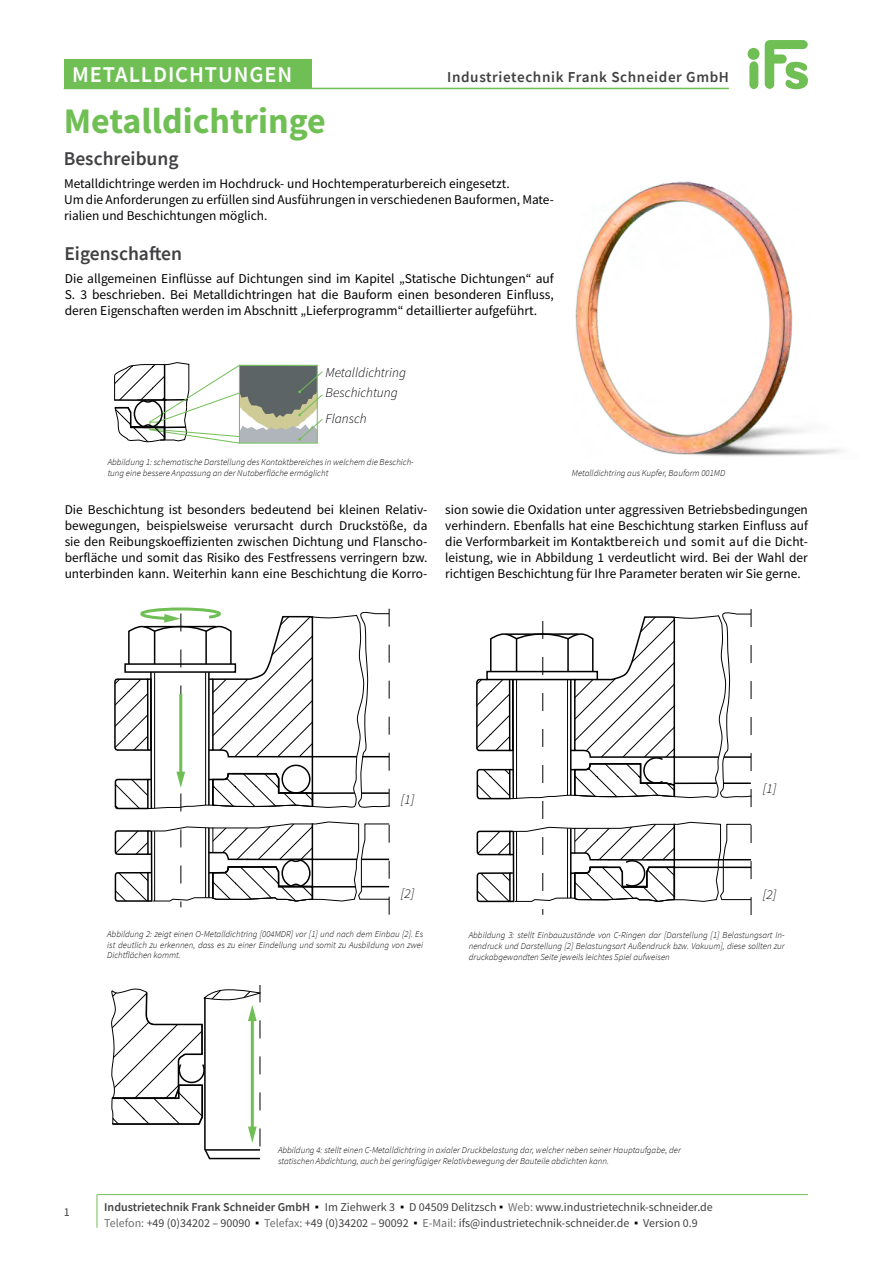
<style>
.page{position:relative;width:893px;height:1263px;background:#fff}
.page>*{position:absolute;margin:0;border:0;box-sizing:border-box;transform-origin:0 0}
.t1{font:700 36px "Source Sans Pro";color:#70bf54}
.t2{font:600 22.5px "Source Sans Pro";letter-spacing:.04em;color:#fff}
.t3{font:600 19.5px "Source Sans Pro";color:#414042}
.t4{font:600 15.15px "Source Sans Pro";letter-spacing:.04em;color:#414042}
.t5{font:13.5px/16.2px "Source Sans Pro";color:#000;text-align:justify}
.t6{font:italic 300 13.5px/20.4px "Source Sans Pro";color:#000}
.t7{font:13.35px/16px "Source Sans Pro";color:#000;text-align:justify}
.t8{font:12px/16.5px "Source Sans Pro";color:#414042}
.t9{font:italic 300 9px/10.8px "Source Sans Pro";color:#000;text-align:justify}
.s1{font-weight:600}
.s2{font-family:"Arial";color:#000}
.s3{color:#6d6e71}
</style>
<div class="page">
<hr style="left:64px;top:88px;width:665px;height:1px;background:#70bf54">
<div style="left:748px;top:48px;width:11px;height:12px;background:#70bf54;border-radius:50%"></div>
<svg style="left:749px;top:61px;width:9px;height:28px"></svg>
<svg style="left:765px;top:40px;width:43px;height:49px"></svg>
<hr style="left:97px;top:1194px;width:711px;height:1px;background:#70bf54">
<hr style="left:97px;top:1194px;width:1px;height:34px;background:#70bf54">
<div style="left:64px;top:59px;width:248px;height:29px;background:#70bf54"></div>
<img style="left:575px;top:181px;width:267px;height:276px">
<svg style="left:476px;top:609px;width:276px;height:307px"></svg>
<svg style="left:111px;top:985px;width:151px;height:175px"></svg>
<svg style="left:114px;top:607px;width:276px;height:308px"></svg>
<svg style="left:113px;top:362px;width:210px;height:82px"></svg>
<h2 class="t2" style="left:72px;top:66px;width:221px">MetalldIcHtunGen</h2>
<h1 class="t1" style="left:64px;top:107px;width:264px">Metalldichtringe</h1>
<h3 class="t3" style="left:64px;top:151px;width:116px">Beschreibung</h3>
<p class="t4" style="left:447px;top:71px;width:283px">Industrietechnik Frank Schneider GmbH</p>
<p class="t7" style="left:64px;top:176px;width:491px;text-align:left">Metalldichtringe werden im Hochdruck- und Hochtemperaturbereich eingesetzt.<br>Um die Anforderungen zu erfüllen sind Ausführungen in verschiedenen Bauformen, Mate&shy;rialien und Beschichtungen möglich.</p>
<h3 class="t3" style="left:64px;top:240px;width:119px">Eigenschaften</h3>
<p class="t5" style="left:65px;top:271px;width:491px">Die allgemeinen Einflüsse auf Dichtungen sind im Kapitel „Statische Dichtungen“ auf S. 3 beschrieben. Bei Metalldichtringen hat die Bauform einen besonderen Einfluss, deren Eigenschaften werden im Abschnitt „Lieferprogramm“ detaillierter aufgeführt.</p>
<p class="t6" style="left:326px;top:364px;width:82px">Metalldichtring<br>Beschichtung</p>
<p class="t6" style="left:326px;top:410px;width:43px">Flansch</p>
<p class="t9" style="left:108px;top:457px;width:308px">Abbildung 1: schematische Darstellung des Kontaktbereiches in welchem die Beschich&shy;tung eine bessere Anpassung an der Nutoberfläche ermöglicht</p>
<p class="t9" style="left:572px;top:468px;width:155px">Metalldichtring aus Kupfer, Bauform 001MD</p>
<p class="t7" style="left:65px;top:502px;width:364px">Die Beschichtung ist besonders bedeutend bei kleinen Relativ&shy;bewegungen, beispielsweise verursacht durch Druckstöße, da sie den Reibungskoeffizienten zwischen Dichtung und Flanscho&shy;berfläche und somit das Risiko des Festfressens verringern bzw. unterbinden kann. Weiterhin kann eine Beschichtung die Korro-</p>
<p class="t7" style="left:445px;top:502px;width:364px">sion sowie die Oxidation unter aggressiven Betriebsbedingungen verhindern. Ebenfalls hat eine Beschichtung starken Einfluss auf die Verformbarkeit im Kontaktbereich und somit auf die Dicht&shy;leistung, wie in Abbildung 1 verdeutlicht wird. Bei der Wahl der richtigen Beschichtung für Ihre Parameter beraten wir Sie gerne.</p>
<p class="t6" style="left:401px;top:790px;width:15px">[1]</p>
<p class="t6" style="left:401px;top:884px;width:15px">[2]</p>
<p class="t6" style="left:763px;top:779px;width:15px">[1]</p>
<p class="t6" style="left:763px;top:884px;width:15px">[2]</p>
<p class="t9" style="left:107px;top:929px;width:317px">Abbildung 2: zeigt einen O-Metalldichtring [004MDR] vor [1] und nach dem Einbau [2]. Es ist deutlich zu erkennen, dass es zu einer Eindellung und somit zu Ausbildung von zwei Dichtflächen kommt.</p>
<p class="t9" style="left:469px;top:930px;width:317px">Abbildung 3: stellt Einbauzustände von C-Ringen dar [Darstellung [1] Belastungsart In&shy;nendruck und Darstellung [2] Belastungsart Außendruck bzw. Vakuum], diese sollten zur druckabgewandten Seite jeweils leichtes Spiel aufweisen</p>
<p class="t9" style="left:278px;top:1144px;width:404px">Abbildung 4: stellt einen C-Metalldichtring in axialer Druckbelastung dar, welcher neben seiner Hauptaufgabe, der statischen Abdichtung, auch bei geringfügiger Relativbewegung der Bauteile abdichten kann.</p>
<p class="t8" style="left:64px;top:1204px;width:7px">1</p>
<p class="t8" style="left:104px;top:1199px;width:610px"><span class="s1">Industrietechnik Frank Schneider GmbH</span> <span class="s2">▪</span> Im Ziehwerk 3 <span class="s2">▪</span> D 04509 Delitzsch <span class="s2">▪</span> <span class="s3">Web:</span> www.industrietechnik-schneider.de<br><span class="s3">Telefon:</span> +49 (0)34202 – 90090 <span class="s2">▪</span> <span class="s3">Telefax:</span> +49 (0)34202 – 90092 <span class="s2">▪</span> <span class="s3">E-Mail:</span> ifs@industrietechnik-schneider.de <span class="s2">▪</span> Version 0.9</p>
</div>
